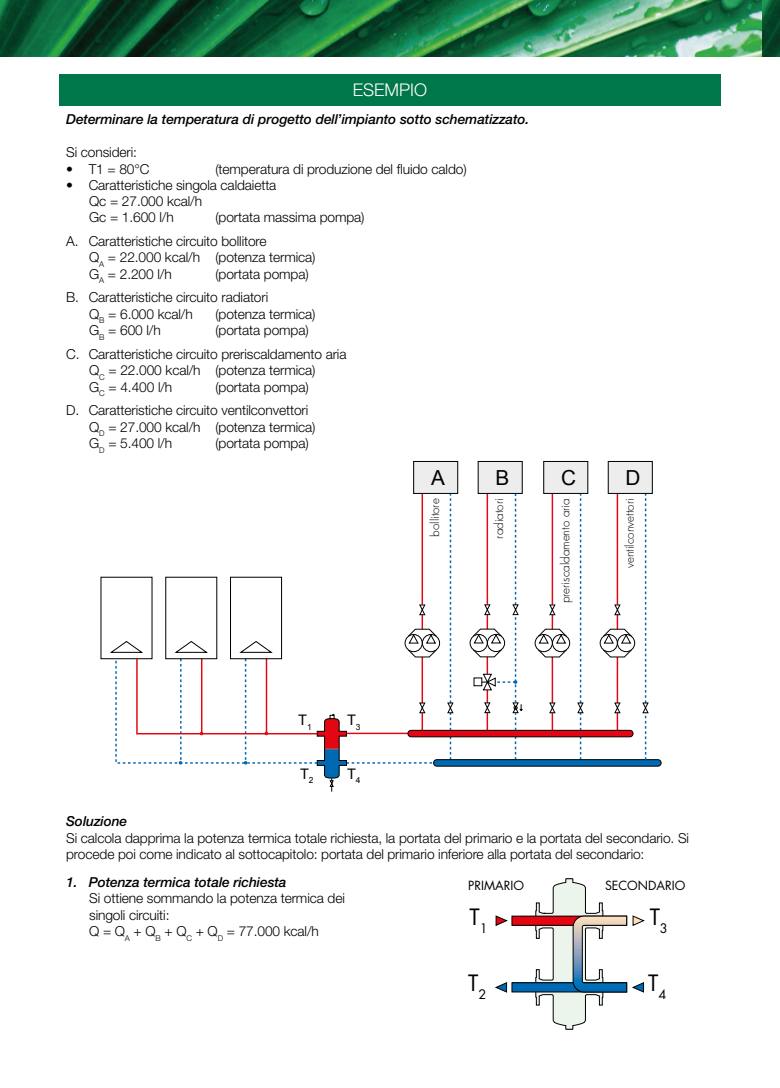
<style>
.page{position:relative;width:780px;height:1088px;background:#fff}
.page>*{position:absolute;margin:0;border:0;box-sizing:border-box;transform-origin:0 0}
.t1{font:21.88px "Futura";color:#000}
.t2{font:20.75px "Arial";color:#000}
.t3{font:300 17.5px "Helvetica Neue LT Std";color:#fff}
.t4{font:14.5px "Arial";color:#000}
.t5{font:300 13.75px/16.5px "Helvetica Neue LT Std";letter-spacing:-.01em;color:#000}
.t6{font:italic 500 13.75px "Helvetica Neue LT Std";letter-spacing:-.01em;color:#000}
.t7{font:12.38px "Futura";color:#000}
.t8{font:300 11.62px "Futura";color:#000}
</style>
<div class="page">
<img style="left:0;top:0;width:762px;height:57px">
<svg style="left:762px;top:0;width:18px;height:57px"></svg>
<div style="left:59px;top:74px;width:661px;height:31px;background:#00774a"></div>
<div style="left:413px;top:461px;width:44px;height:32px;background:#ededed"></div>
<div style="left:413px;top:461px;width:45px;height:33px;border:1px solid #000"></div>
<div style="left:433px;top:760px;width:228px;height:6px;background:#0069b4;border-radius:3px"></div>
<div style="left:433px;top:759px;width:228px;height:7px;border:1px solid #000;border-radius:3px"></div>
<svg style="left:115px;top:491px;width:533px;height:301px"></svg>
<div style="left:478px;top:461px;width:44px;height:32px;background:#ededed"></div>
<div style="left:478px;top:461px;width:44px;height:33px;border:1px solid #000"></div>
<div style="left:543px;top:461px;width:44px;height:32px;background:#ededed"></div>
<div style="left:543px;top:461px;width:45px;height:33px;border:1px solid #000"></div>
<div style="left:608px;top:461px;width:44px;height:32px;background:#ededed"></div>
<div style="left:608px;top:461px;width:44px;height:33px;border:1px solid #000"></div>
<div style="left:512px;top:983px;width:114px;height:9px;background:#0069b4"></div>
<div style="left:511px;top:982px;width:116px;height:10px;border:1px solid #000"></div>
<div style="left:512px;top:916px;width:114px;height:9px;background:#e30613"></div>
<svg style="left:495px;top:915px;width:12px;height:11px"></svg>
<svg style="left:495px;top:982px;width:12px;height:10px"></svg>
<svg style="left:535px;top:878px;width:109px;height:152px"></svg>
<p class="t3" style="left:353px;top:79px;width:76px">ESEMPIO</p>
<p class="t6" style="left:66px;top:111px;width:464px">Determinare la temperatura di progetto dell’impianto sotto schematizzato.</p>
<p class="t5" style="left:66px;top:144px;width:72px">Si consideri:</p>
<p class="t5" style="left:66px;top:160px;width:85px">• T1 = 80°C</p>
<p class="t5" style="left:215px;top:160px;width:253px">(temperatura di produzione del fluido caldo)</p>
<p class="t5" style="left:89px;top:177px;width:189px;text-indent:-23px">• Caratteristiche singola caldaietta<br>Qc = 27.000 kcal/h<br>Gc = 1.600 l/h</p>
<p class="t5" style="left:66px;top:206px;width:300px;line-height:23.4px;text-indent:149px">(portata massima pompa)<br>A. Caratteristiche circuito bollitore</p>
<p class="t5" style="left:89px;top:249px;width:228px">Q<sub>A</sub> = 22.000 kcal/h (potenza termica)<br>G<sub>A</sub> = 2.200 l/h</p>
<p class="t5" style="left:66px;top:261px;width:244px;line-height:23.6px;text-indent:149px">(portata pompa)<br>B. Caratteristiche circuito radiatori</p>
<p class="t5" style="left:89px;top:305px;width:105px">Q<sub>B</sub> = 6.000 kcal/h</p>
<p class="t5" style="left:215px;top:305px;width:102px">(potenza termica)</p>
<p class="t5" style="left:89px;top:322px;width:73px">G<sub>B</sub> = 600 l/h</p>
<p class="t5" style="left:66px;top:318px;width:282px;line-height:23.6px;text-indent:149px">(portata pompa)<br>C. Caratteristiche circuito preriscaldamento aria</p>
<p class="t5" style="left:89px;top:362px;width:228px">Q<sub>C</sub> = 22.000 kcal/h (potenza termica)<br>G<sub>C</sub> = 4.400 l/h</p>
<p class="t5" style="left:66px;top:375px;width:244px;line-height:23.6px;text-align:right">(portata pompa)<br>D. Caratteristiche circuito ventilconvettori</p>
<p class="t5" style="left:89px;top:418px;width:228px">Q<sub>D</sub> = 27.000 kcal/h (potenza termica)<br>G<sub>D</sub> = 5.400 l/h</p>
<p class="t5" style="left:215px;top:435px;width:95px">(portata pompa)</p>
<h2 class="t2" style="left:431px;top:464px;width:15px">A</h2>
<h2 class="t2" style="left:495px;top:464px;width:15px">B</h2>
<h2 class="t2" style="left:561px;top:464px;width:16px">C</h2>
<h2 class="t2" style="left:625px;top:464px;width:16px">D</h2>
<p class="t4" style="left:298px;top:710px;width:15px">T<sub>1</sub></p>
<p class="t4" style="left:300px;top:764px;width:15px">T<sub>2</sub></p>
<p class="t4" style="left:347px;top:710px;width:15px">T<sub>3</sub></p>
<p class="t4" style="left:347px;top:764px;width:15px">T<sub>4</sub></p>
<p class="t8" style="left:427px;top:537px;width:40px;rotate:-90deg">bollitore</p>
<p class="t8" style="left:491px;top:539px;width:42px;rotate:-90deg">radiatori</p>
<p class="t8" style="left:557px;top:603px;width:107px;rotate:-90deg">preriscaldamento aria</p>
<p class="t8" style="left:622px;top:568px;width:72px;rotate:-90deg">ventilconvettori</p>
<p class="t6" style="left:66px;top:813px;width:63px">Soluzione</p>
<p class="t5" style="left:66px;top:829px;width:624px">Si calcola dapprima la potenza termica totale richiesta, la portata del primario e la portata del secondario. Si procede poi come indicato al sottocapitolo: portata del primario inferiore alla portata del secondario:</p>
<p class="t6" style="left:66px;top:874px;width:222px">1. Potenza termica totale richiesta</p>
<p class="t5" style="left:89px;top:890px;width:257px">Si ottiene sommando la potenza termica dei singoli circuiti:<br>Q = Q<sub>A</sub> + Q<sub>B</sub> + Q<sub>C</sub> + Q<sub>D</sub> = 77.000 kcal/h</p>
<p class="t7" style="left:468px;top:877px;width:57px">PRIMARIO</p>
<p class="t7" style="left:605px;top:877px;width:82px">SECONDARIO</p>
<h1 class="t1" style="left:469px;top:902px;width:20px">T<sub>1</sub></h1>
<h1 class="t1" style="left:649px;top:902px;width:20px">T<sub>3</sub></h1>
<h1 class="t1" style="left:468px;top:968px;width:20px">T<sub>2</sub></h1>
<h1 class="t1" style="left:648px;top:968px;width:20px">T<sub>4</sub></h1>
</div>
